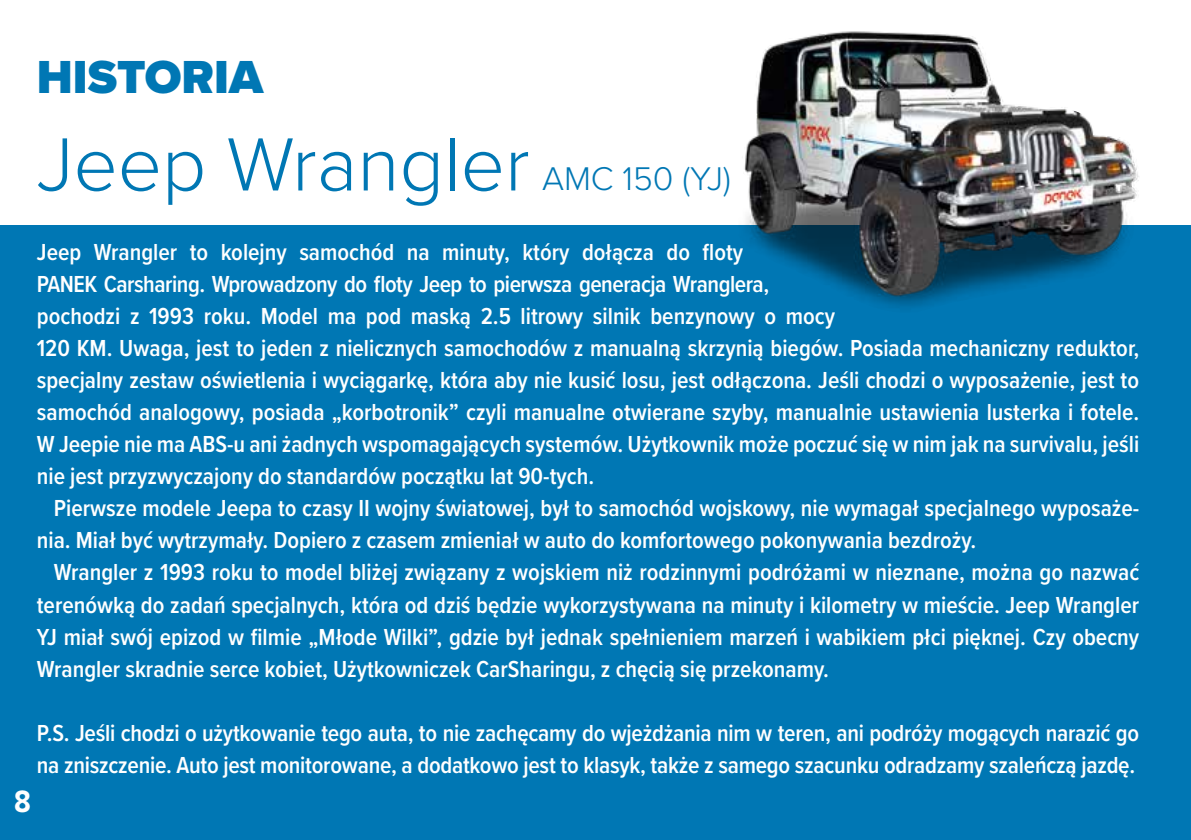
<style>
.page{position:relative;width:1191px;height:840px;background:#fff}
.page>*{position:absolute;margin:0;border:0;box-sizing:border-box;transform-origin:0 0}
.t1{font:300 78px "Proxima Nova";color:#0077b4}
.t2{font:900 48px "Proxima Nova";color:#0077b4}
.t3{font:300 34px "Proxima Nova";color:#0077b4}
.t4{font:700 32px "Proxima Nova Cond";color:#fff}
.t5{font:600 24px/32px "Proxima Nova Cond";color:#fff}
</style>
<div class="page">
<div style="left:0;top:225px;width:1191px;height:614px;background:#0077b4"></div>
<img style="left:744px;top:31px;width:395px;height:277px">
<h2 class="t2" style="left:37px;top:41px;width:228px">HISTORIA</h2>
<h1 class="t1" style="left:37px;top:106px;width:494px">Jeep Wrangler</h1>
<h3 class="t3" style="left:542px;top:154px;width:190px">AMC 150 (YJ)</h3>
<p class="t5" style="left:37px;top:235px;width:1104px">Jeep Wrangler to kolejny samochód na minuty, który dołącza do floty<br>PANEK Carsharing. Wprowadzony do floty Jeep to pierwsza generacja Wranglera,<br>pochodzi z 1993 roku. Model ma pod maską 2.5 litrowy silnik benzynowy o mocy<br>120 KM. Uwaga, jest to jeden z nielicznych samochodów z manualną skrzynią biegów. Posiada mechaniczny reduktor, specjalny zestaw oświetlenia i wyciągarkę, która aby nie kusić losu, jest odłączona. Jeśli chodzi o wyposażenie, jest to samochód analogowy, posiada „korbotronik” czyli manualne otwierane szyby, manualnie ustawienia lusterka i fotele.<br>W Jeepie nie ma ABS-u ani żadnych wspomagających systemów. Użytkownik może poczuć się w nim jak na survivalu, jeśli nie jest przyzwyczajony do standardów początku lat 90-tych.</p>
<p class="t5" style="left:37px;top:491px;width:1104px;text-indent:17px">Pierwsze modele Jeepa to czasy II wojny światowej, był to samochód wojskowy, nie wymagał specjalnego wyposaże&shy;nia. Miał być wytrzymały. Dopiero z czasem zmieniał w auto do komfortowego pokonywania bezdroży.</p>
<p class="t5" style="left:37px;top:555px;width:1104px;text-align:justify;text-indent:17px">Wrangler z 1993 roku to model bliżej związany z wojskiem niż rodzinnymi podróżami w nieznane, można go nazwać terenówką do zadań specjalnych, która od dziś będzie wykorzystywana na minuty i kilometry w mieście. Jeep Wrangler YJ miał swój epizod w filmie „Młode Wilki”, gdzie był jednak spełnieniem marzeń i wabikiem płci pięknej. Czy obecny Wrangler skradnie serce kobiet, Użytkowniczek CarSharingu, z chęcią się przekonamy.</p>
<h3 class="t4" style="left:14px;top:777px;width:18px">8</h3>
<p class="t5" style="left:37px;top:715px;width:1103px">P.S. Jeśli chodzi o użytkowanie tego auta, to nie zachęcamy do wjeżdżania nim w teren, ani podróży mogących narazić go na zniszczenie. Auto jest monitorowane, a dodatkowo jest to klasyk, także z samego szacunku odradzamy szaleńczą jazdę.</p>
</div>
